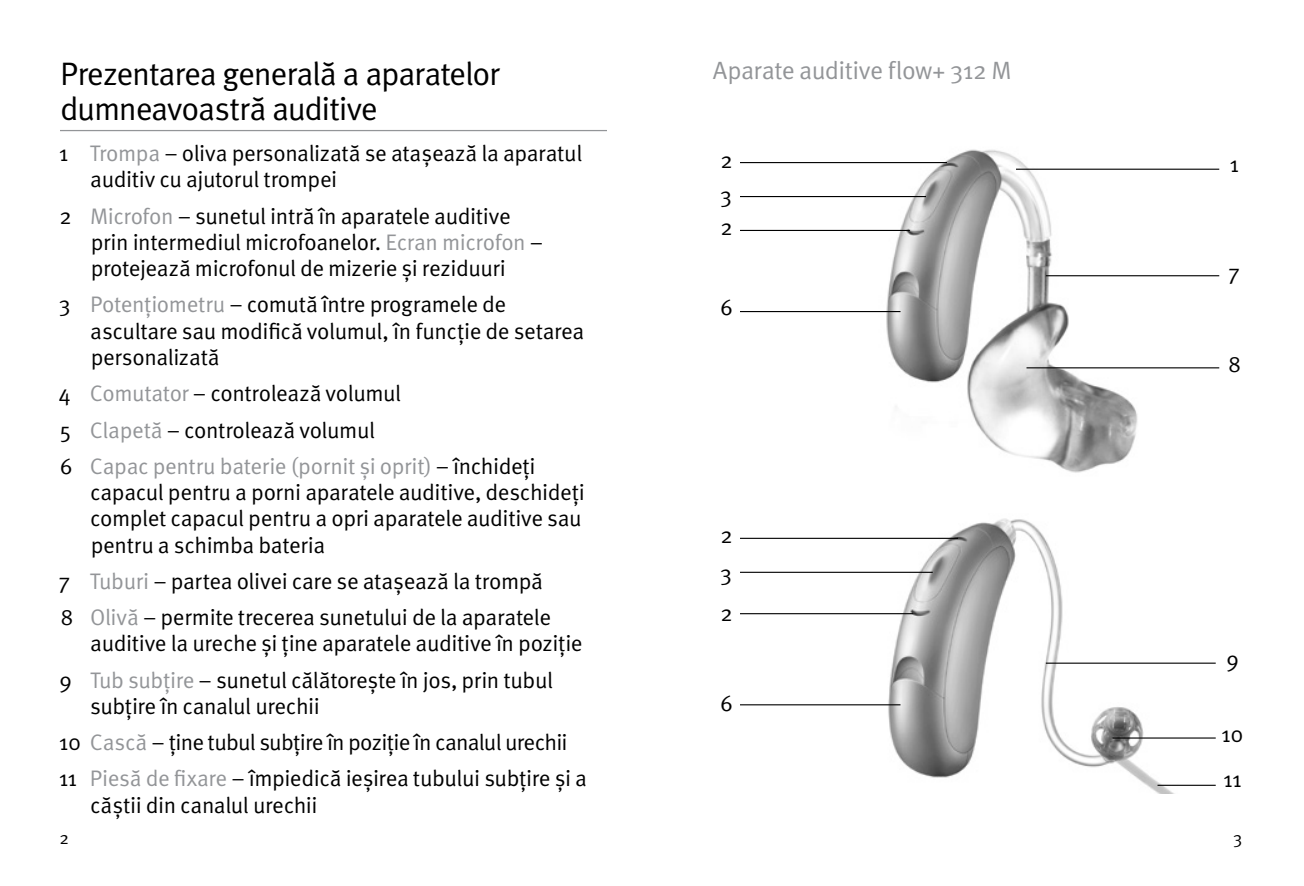
<style>
.page{position:relative;width:1304px;height:886px;background:#fff}
.page>*{position:absolute;margin:0;border:0;box-sizing:border-box;transform-origin:0 0}
.t1{font:32.5px/35px "Meta Pro Norm";letter-spacing:-.035em;color:#000}
.t2{font:25px "Meta Pro Norm";letter-spacing:-.02em;color:#939598}
.t3{font:22.5px/26.2px "Meta Pro Norm";letter-spacing:-.02em;color:#000}
.t4{font:17.5px "Meta Pro Norm";color:#000}
.s1{color:#939598}
.s2{font-family:"Meta OT Norm"}
</style>
<div class="page">
<hr style="left:60px;top:130px;width:547px;height:1px;background:#939598">
<img style="left:872px;top:149px;width:276px;height:324px">
<hr style="left:740px;top:162px;width:207px;height:1px;background:#000">
<hr style="left:1016px;top:169px;width:203px;height:1px;background:#000">
<hr style="left:1026px;top:367px;width:193px;height:1px;background:#000">
<hr style="left:1046px;top:275px;width:173px;height:1px;background:#000">
<hr style="left:740px;top:196px;width:186px;height:1px;background:#000">
<hr style="left:740px;top:230px;width:170px;height:1px;background:#000">
<hr style="left:740px;top:311px;width:160px;height:1px;background:#000">
<img style="left:878px;top:518px;width:338px;height:275px">
<hr style="left:740px;top:538px;width:218px;height:1px;background:#000">
<hr style="left:740px;top:572px;width:193px;height:1px;background:#000">
<hr style="left:740px;top:613px;width:173px;height:1px;background:#000">
<hr style="left:740px;top:704px;width:160px;height:1px;background:#000">
<hr style="left:1046px;top:662px;width:170px;height:2px;background:#000">
<hr style="left:1112px;top:737px;width:104px;height:1px;background:#000">
<hr style="left:1157px;top:785px;width:59px;height:1px;background:#000">
<h1 class="t1" style="left:60px;top:54px;width:441px">Prezentarea generală a aparatelor dumneavoastră auditive</h1>
<p class="t3" style="left:90px;top:139px;width:494px;text-indent:-31px">1 <span class="s1">Trompa</span> – oliva personalizată se atașează la aparatul auditiv cu ajutorul trompei</p>
<p class="t3" style="left:91px;top:201px;width:454px;text-indent:-31px">2 <span class="s1">Microfon</span> – sunetul intră în aparatele auditive prin intermediul microfoanelor. <span class="s1">Ecran microfon</span> – protejează microfonul de mizerie și reziduuri</p>
<p class="t3" style="left:90px;top:290px;width:496px;text-indent:-32px">3 <span class="s1">Potențiometru</span> – comută între programele de ascultare sau modifică volumul, în funcție de setarea personalizată</p>
<p class="t3" style="left:58px;top:374px;width:479px;line-height:36.2px">4 <span class="s1">Comutator</span> – controlează volumul<br>5 <span class="s1">Clapetă</span> – controlează volumul<br>6 <span class="s1">Capac pentru baterie (pornit și oprit)</span> – închideți</p>
<p class="t3" style="left:90px;top:478px;width:496px">capacul pentru a porni aparatele auditive, deschideți complet capacul pentru a opri aparatele auditive sau pentru a schimba bateria</p>
<p class="t3" style="left:59px;top:561px;width:494px;line-height:36.2px">7 <span class="s1">Tuburi</span> – partea olivei care se atașează la trompă<br>8 <span class="s1">Olivă</span> – permite trecerea sunetului de la aparatele</p>
<p class="t3" style="left:59px;top:624px;width:525px;line-height:36.2px;text-indent:31px">auditive la ureche și ține aparatele auditive în poziție<br>9 <span class="s1">Tub subțire</span> – sunetul călătorește în jos, prin tubul</p>
<p class="t3" style="left:59px;top:686px;width:530px;line-height:36.2px;text-indent:31px">subțire în canalul urechii<br>10 <span class="s1">Cască</span> – ține tubul subțire în poziție în canalul urechii<br>11 <span class="s1">Piesă de fixare</span> – împiedică ieșirea tubului subțire și a</p>
<p class="t3" style="left:90px;top:790px;width:229px">căștii din canalul urechii</p>
<p class="t2" style="left:713px;top:51px;width:300px">Aparate auditive <span class="s2">flow+ 312 M</span></p>
<p class="t3" style="left:720px;top:141px;width:14px;line-height:35px">2<br>3</p>
<p class="t3" style="left:720px;top:213px;width:14px">2</p>
<p class="t3" style="left:720px;top:293px;width:14px">6</p>
<p class="t3" style="left:720px;top:515px;width:14px;line-height:37.5px">2<br>3</p>
<p class="t3" style="left:720px;top:598px;width:14px">2</p>
<p class="t3" style="left:720px;top:688px;width:14px">6</p>
<p class="t3" style="left:1229px;top:150px;width:11px">1</p>
<p class="t3" style="left:1229px;top:257px;width:13px">7</p>
<p class="t3" style="left:1228px;top:350px;width:15px">8</p>
<p class="t3" style="left:1226px;top:644px;width:14px">9</p>
<p class="t3" style="left:1221px;top:710px;width:24px;line-height:45px">10<br>11</p>
<p class="t4" style="left:60px;top:824px;width:11px">2</p>
<p class="t4" style="left:1233px;top:824px;width:11px">3</p>
</div>
